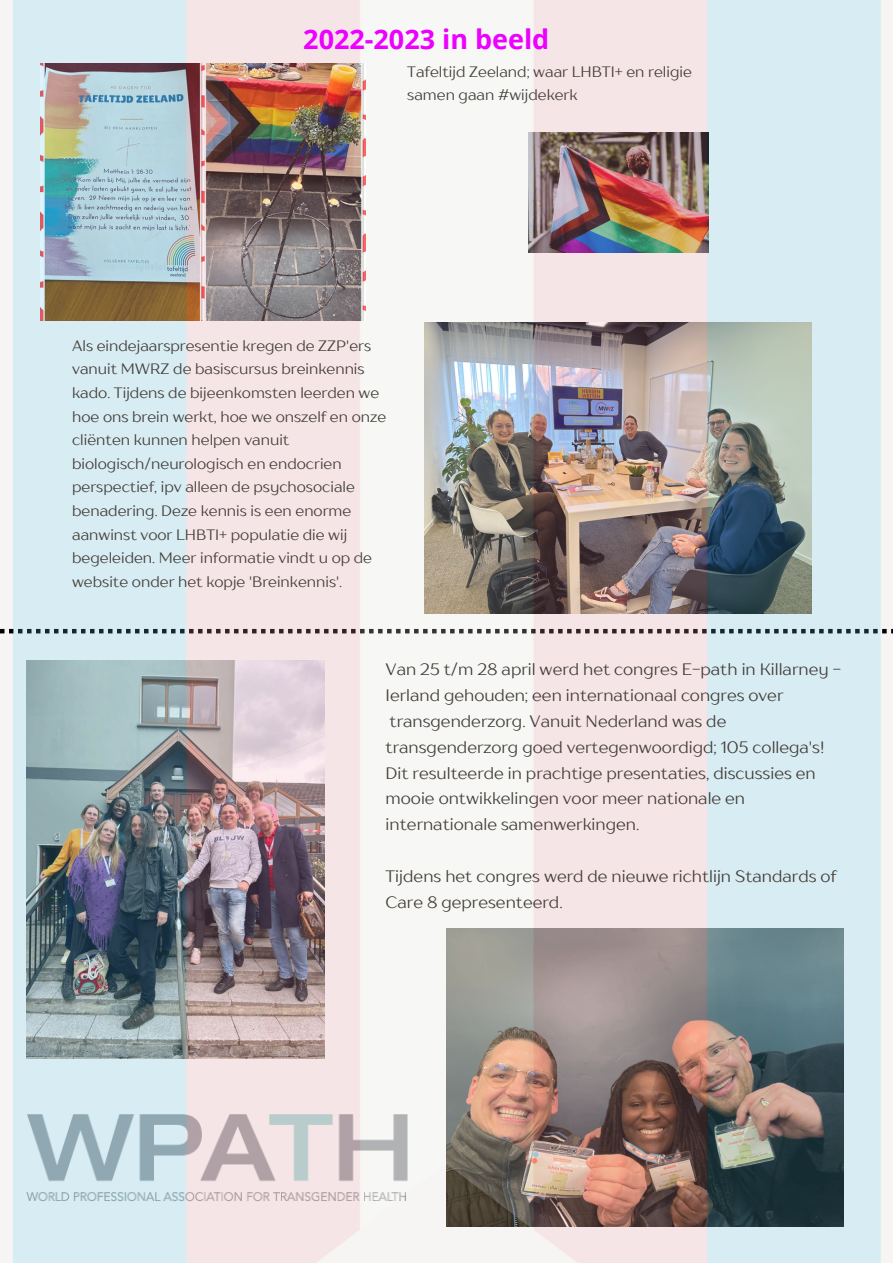
<style>
.page{position:relative;width:893px;height:1264px;background:#fff}
.page>*{position:absolute;margin:0;border:0;box-sizing:border-box;transform-origin:0 0}
.t1{font:700 27px "Open Sans";color:#ec00ff}
.t2{font:16.5px/25.8px "TT Drugs";color:#423d37}
.t3{font:15px/23.5px "TT Drugs";color:#423d37}
</style>
<div class="page">
<img style="left:0;top:0;width:892px;height:1262px">
<p class="t1" style="left:303px;top:20px;width:247px">2022-2023 in beeld</p>
<p class="t3" style="left:407px;top:59px;width:286px">Tafeltijd Zeeland; waar LHBTI+ en religie samen gaan #wijdekerk</p>
<p class="t3" style="left:72px;top:333px;width:315px">Als eindejaarspresentie kregen de ZZP'ers vanuit MWRZ de basiscursus breinkennis kado. Tijdens de bijeenkomsten leerden we hoe ons brein werkt, hoe we onszelf en onze cliënten kunnen helpen vanuit biologisch/neurologisch en endocrien perspectief, ipv alleen de psychosociale benadering. Deze kennis is een enorme aanwinst voor LHBTI+ populatie die wij begeleiden. Meer informatie vindt u op de website onder het kopje 'Breinkennis'.</p>
<p class="t2" style="left:385px;top:656px;width:457px">Van 25 t/m 28 april werd het congres E-path in Killarney - Ierland gehouden; een internationaal congres over transgenderzorg. Vanuit Nederland was de transgenderzorg goed vertegenwoordigd; 105 collega's!<br>Dit resulteerde in prachtige presentaties, discussies en mooie ontwikkelingen voor meer nationale en internationale samenwerkingen.</p>
<p class="t2" style="left:385px;top:863px;width:452px">Tijdens het congres werd de nieuwe richtlijn Standards of<br>Care 8 gepresenteerd.</p>
</div>
